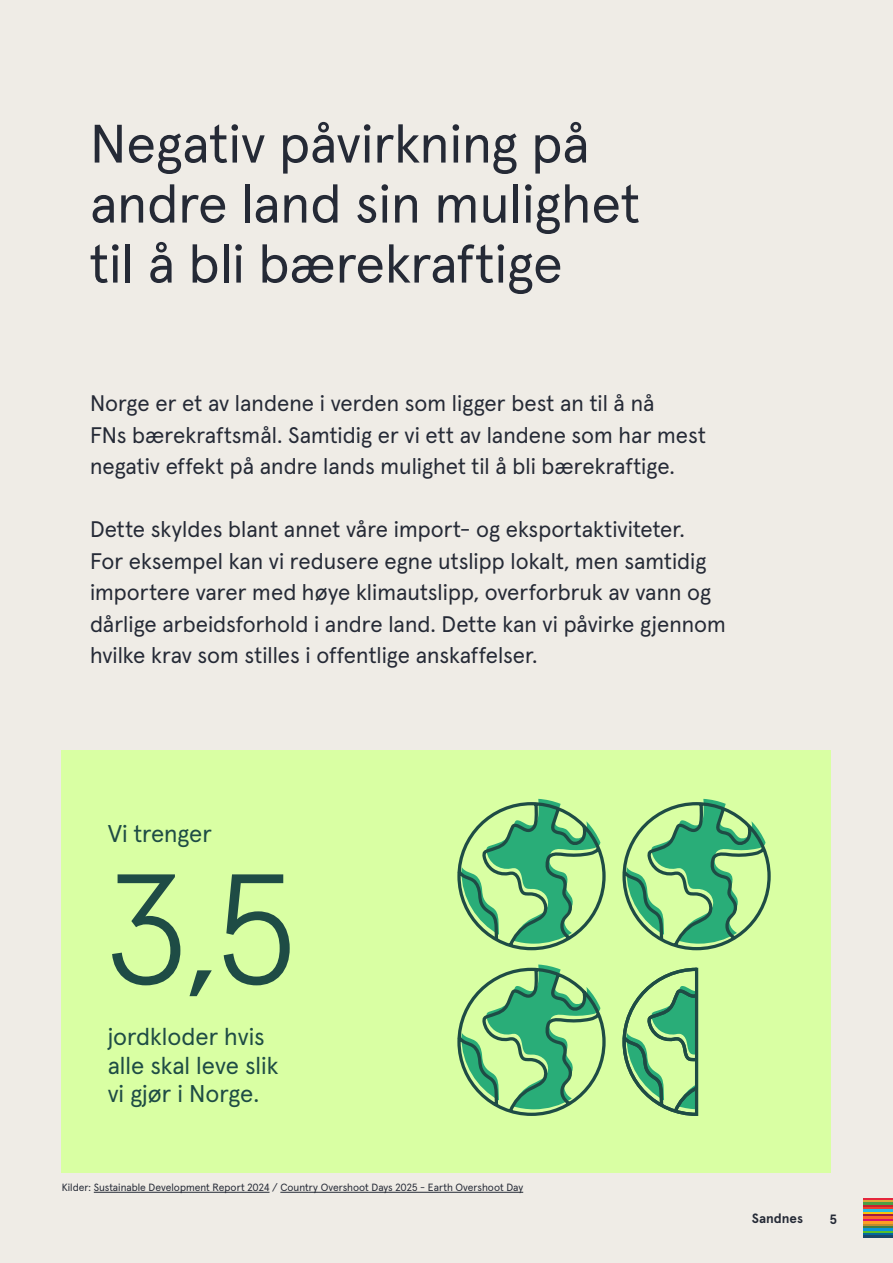
<style>
.page{position:relative;width:893px;height:1263px;background:#efece6}
.page>*{position:absolute;margin:0;border:0;box-sizing:border-box;transform-origin:0 0}
.t1{font:300 156.75px "Apercu";color:#1e4c45}
.t2{font:54px/60px "Apercu";color:#252a36}
.t3{font:24.15px/28.5px "Apercu";color:#1e4c45}
.Ingress_-_15_PT{font:22.5px/31.5px "Apercu";color:#252a36}
.t4{font:700 13.5px "Apercu";color:#252a36}
.Tittel_-_Nivå_4_-_12_5_PT{font:10.5px "Apercu";color:#252a36}
</style>
<div class="page">
<hr style="left:863px;top:1198px;width:30px;height:2px;background:#e5263c">
<hr style="left:863px;top:1200px;width:30px;height:2px;background:#dfa839">
<hr style="left:863px;top:1202px;width:30px;height:3px;background:#4b9f45">
<hr style="left:863px;top:1205px;width:30px;height:2px;background:#c5212e">
<hr style="left:863px;top:1207px;width:30px;height:3px;background:#ef3e2c">
<hr style="left:863px;top:1210px;width:30px;height:2px;background:#26bde3">
<hr style="left:863px;top:1212px;width:30px;height:2px;background:#fcc20a">
<hr style="left:863px;top:1214px;width:30px;height:3px;background:#a31a42">
<hr style="left:863px;top:1217px;width:30px;height:2px;background:#fc6926">
<hr style="left:863px;top:1219px;width:30px;height:2px;background:#de1266">
<hr style="left:863px;top:1221px;width:30px;height:3px;background:#fc9e24">
<hr style="left:863px;top:1224px;width:30px;height:2px;background:#bf8c2e">
<hr style="left:863px;top:1226px;width:30px;height:2px;background:#407d45">
<hr style="left:863px;top:1228px;width:30px;height:3px;background:#0a96d9">
<hr style="left:863px;top:1231px;width:30px;height:2px;background:#57bf2b">
<hr style="left:863px;top:1233px;width:30px;height:3px;background:#00699e">
<hr style="left:863px;top:1236px;width:30px;height:2px;background:#1a476b">
<div style="left:62px;top:751px;width:769px;height:422px;background:#d9ffa3"></div>
<hr style="left:94px;top:1192px;width:175px;height:1px;background:#252a36">
<hr style="left:280px;top:1192px;width:243px;height:1px;background:#252a36">
<svg style="left:457px;top:799px;width:149px;height:152px"></svg>
<svg style="left:457px;top:964px;width:149px;height:152px"></svg>
<svg style="left:622px;top:799px;width:149px;height:152px"></svg>
<svg style="left:622px;top:967px;width:75px;height:149px"></svg>
<hr style="left:695px;top:968px;width:3px;height:148px;background:#1e4c45">
<p class="t2" style="left:90px;top:109px;width:552px">Negativ påvirkning på andre land sin mulighet til å bli bærekraftige</p>
<p class="Ingress_-_15_PT" style="left:90px;top:385px;width:617px">Norge er et av landene i verden som ligger best an til å nå<br>FNs bærekraftsmål. Samtidig er vi ett av landene som har mest negativ effekt på andre lands mulighet til å bli bærekraftige.</p>
<p class="Ingress_-_15_PT" style="left:90px;top:511px;width:637px">Dette skyldes blant annet våre import- og eksportaktiviteter.<br>For eksempel kan vi redusere egne utslipp lokalt, men samtidig importere varer med høye klimautslipp, overforbruk av vann og dårlige arbeidsforhold i andre land. Dette kan vi påvirke gjennom hvilke krav som stilles i offentlige anskaffelser.</p>
<p class="t3" style="left:108px;top:817px;width:106px">Vi trenger</p>
<p class="t1" style="left:105px;top:810px;width:193px">3,5</p>
<p class="t3" style="left:108px;top:1020px;width:172px">jordkloder hvis alle skal leve slik vi gjør i Norge.</p>
<p class="Tittel_-_Nivå_4_-_12_5_PT" style="left:62px;top:1179px;width:463px">Kilder: Sustainable Development Report 2024 / Country Overshoot Days 2025 - Earth Overshoot Day</p>
<p class="t4" style="left:752px;top:1208px;width:53px">Sandnes</p>
<p class="t4" style="left:830px;top:1209px;width:9px">5</p>
</div>
